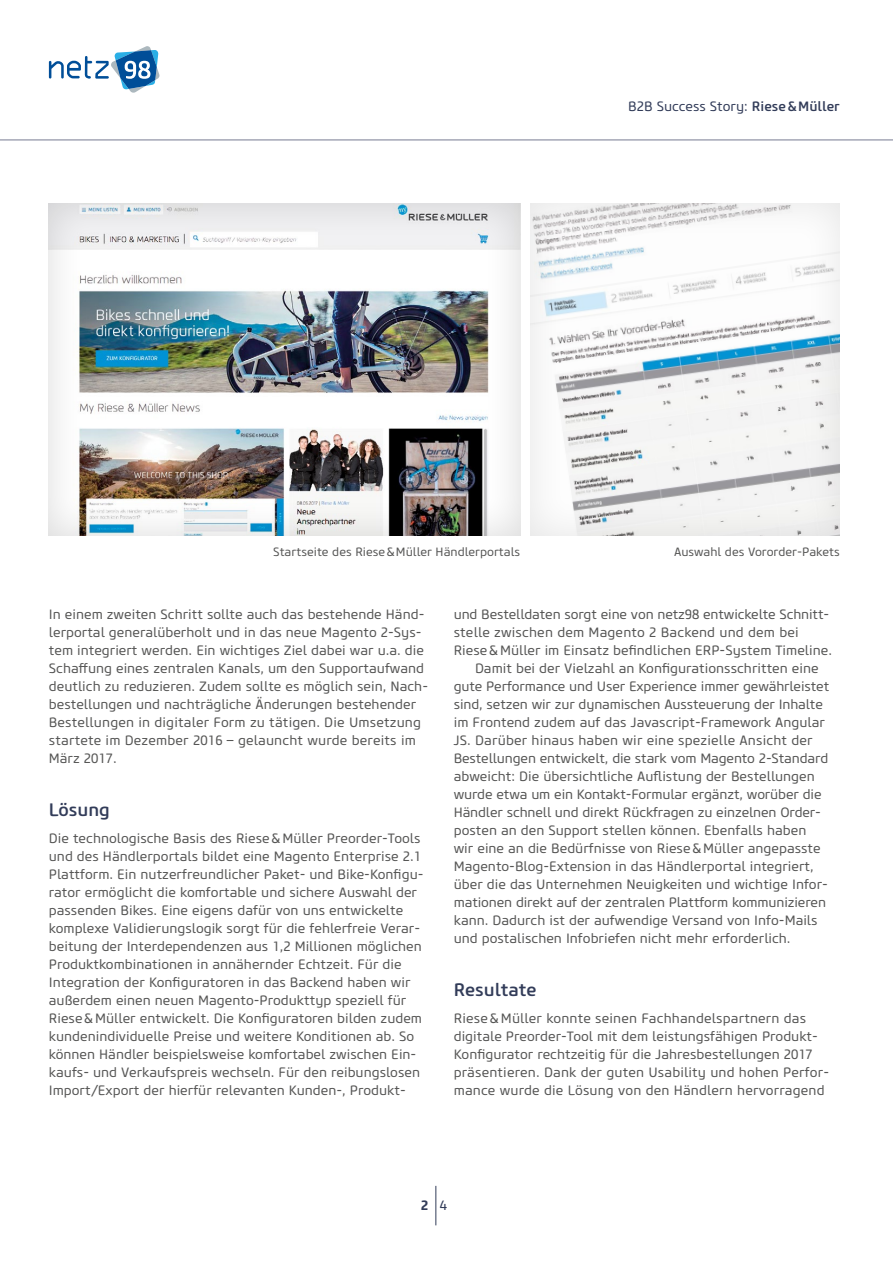
<style>
.page{position:relative;width:893px;height:1263px;background:#fff}
.page>*{position:absolute;margin:0;border:0;box-sizing:border-box;transform-origin:0 0}
.t1{font:500 18px "Core Sans M55";color:#323c59}
.t2{font:13.5px/18px "Core Sans M45";color:#565655}
.t3{font:13.5px "Core Sans M45";color:#323c59}
.t4{font:700 13.5px "Core Sans M65";color:#323c59}
.t5{font:12px "Core Sans M45";color:#565655}
.s1{font-family:"Core Sans M55";font-weight:500}
.s2{font-family:"Core Sans M45";font-weight:400}
</style>
<div class="page">
<hr style="left:0;top:140px;width:893px;height:1px;background:#777a91">
<div style="left:48px;top:202px;width:473px;height:335px;background:#000;opacity:.15"></div>
<div style="left:530px;top:203px;width:310px;height:333px;background:#000;opacity:.1"></div>
<svg style="left:49px;top:46px;width:110px;height:47px"></svg>
<hr style="left:436px;top:1186px;width:1px;height:39px;background:#323c59">
<p class="t3" style="left:628px;top:98px;width:213px">B2B Success Story: <span class="s1">Riese&amp;Müller</span></p>
<p class="t5" style="left:273px;top:544px;width:249px">Startseite des Riese&amp;Müller Händlerportals</p>
<p class="t5" style="left:674px;top:544px;width:167px">Auswahl des Vororder-Pakets</p>
<p class="t2" style="left:49px;top:606px;width:381px">In einem zweiten Schritt sollte auch das bestehende Händ&shy;lerportal generalüberholt und in das neue Magento 2-Sys&shy;tem integriert werden. Ein wichtiges Ziel dabei war u.a. die Schaffung eines zentralen Kanals, um den Supportaufwand deutlich zu reduzieren. Zudem sollte es möglich sein, Nach&shy;bestellungen und nachträgliche Änderungen bestehender Bestellungen in digitaler Form zu tätigen. Die Umsetzung startete im Dezember 2016 – gelauncht wurde bereits im März 2017.</p>
<h1 class="t1" style="left:49px;top:799px;width:63px">Lösung</h1>
<p class="t2" style="left:49px;top:829px;width:376px">Die technologische Basis des Riese&amp;Müller Preorder-Tools und des Händlerportals bildet eine Magento Enterprise 2.1<br>Plattform. Ein nutzerfreundlicher Paket- und Bike-Konfigu&shy;rator ermöglicht die komfortable und sichere Auswahl der passenden Bikes. Eine eigens dafür von uns entwickelte komplexe Validierungslogik sorgt für die fehlerfreie Verar&shy;beitung der Interdependenzen aus 1,2 Millionen möglichen Produktkombinationen in annähernder Echtzeit. Für die Integration der Konfiguratoren in das Backend haben wir außerdem einen neuen Magento-Produkttyp speziell für Riese&amp;Müller entwickelt. Die Konfiguratoren bilden zudem kundenindividuelle Preise und weitere Konditionen ab. So können Händler beispielsweise komfortabel zwischen Ein&shy;kaufs- und Verkaufspreis wechseln. Für den reibungslosen Import/Export der hierfür relevanten Kunden-, Produkt-</p>
<p class="t2" style="left:454px;top:606px;width:377px">und Bestelldaten sorgt eine von netz98 entwickelte Schnitt-</p>
<p class="t2" style="left:454px;top:624px;width:347px">stelle zwischen dem Magento 2 Backend und dem bei</p>
<p class="t2" style="left:454px;top:642px;width:380px">Riese&amp;Müller im Einsatz befindlichen ERP-System Timeline.</p>
<p class="t2" style="left:475px;top:660px;width:345px">Damit bei der Vielzahl an Konfigurationsschritten eine</p>
<p class="t2" style="left:454px;top:678px;width:377px">gute Performance und User Experience immer gewährleistet</p>
<p class="t2" style="left:454px;top:696px;width:371px">sind, setzen wir zur dynamischen Aussteuerung der Inhalte</p>
<p class="t2" style="left:454px;top:714px;width:373px">im Frontend zudem auf das Javascript-Framework Angular</p>
<p class="t2" style="left:454px;top:732px;width:360px">JS. Darüber hinaus haben wir eine spezielle Ansicht der</p>
<p class="t2" style="left:454px;top:750px;width:376px">Bestellungen entwickelt, die stark vom Magento 2-Standard</p>
<p class="t2" style="left:454px;top:768px;width:363px">abweicht: Die übersichtliche Auflistung der Bestellungen</p>
<p class="t2" style="left:454px;top:786px;width:369px">wurde etwa um ein Kontakt-Formular ergänzt, worüber die</p>
<p class="t2" style="left:454px;top:804px;width:369px">Händler schnell und direkt Rückfragen zu einzelnen Order-</p>
<p class="t2" style="left:454px;top:822px;width:354px">posten an den Support stellen können. Ebenfalls haben</p>
<p class="t2" style="left:454px;top:840px;width:368px">wir eine an die Bedürfnisse von Riese&amp;Müller angepasste</p>
<p class="t2" style="left:454px;top:858px;width:361px">Magento-Blog-Extension in das Händlerportal integriert,</p>
<p class="t2" style="left:454px;top:876px;width:376px">über die das Unternehmen Neuigkeiten und wichtige Infor-</p>
<p class="t2" style="left:454px;top:894px;width:374px">mationen direkt auf der zentralen Plattform kommunizieren</p>
<p class="t2" style="left:454px;top:912px;width:365px">kann. Dadurch ist der aufwendige Versand von Info-Mails</p>
<p class="t2" style="left:454px;top:930px;width:338px">und postalischen Infobriefen nicht mehr erforderlich.</p>
<h1 class="t1" style="left:454px;top:979px;width:84px">Resultate</h1>
<p class="t2" style="left:454px;top:1009px;width:377px">Riese&amp;Müller konnte seinen Fachhandelspartnern das digitale Preorder-Tool mit dem leistungsfähigen Produkt-Konfigurator rechtzeitig für die Jahresbestellungen 2017 präsentieren. Dank der guten Usability und hohen Perfor&shy;mance wurde die Lösung von den Händlern hervorragend</p>
<p class="t4" style="left:421px;top:1197px;width:28px">2 <span class="s2">4</span></p>
</div>
